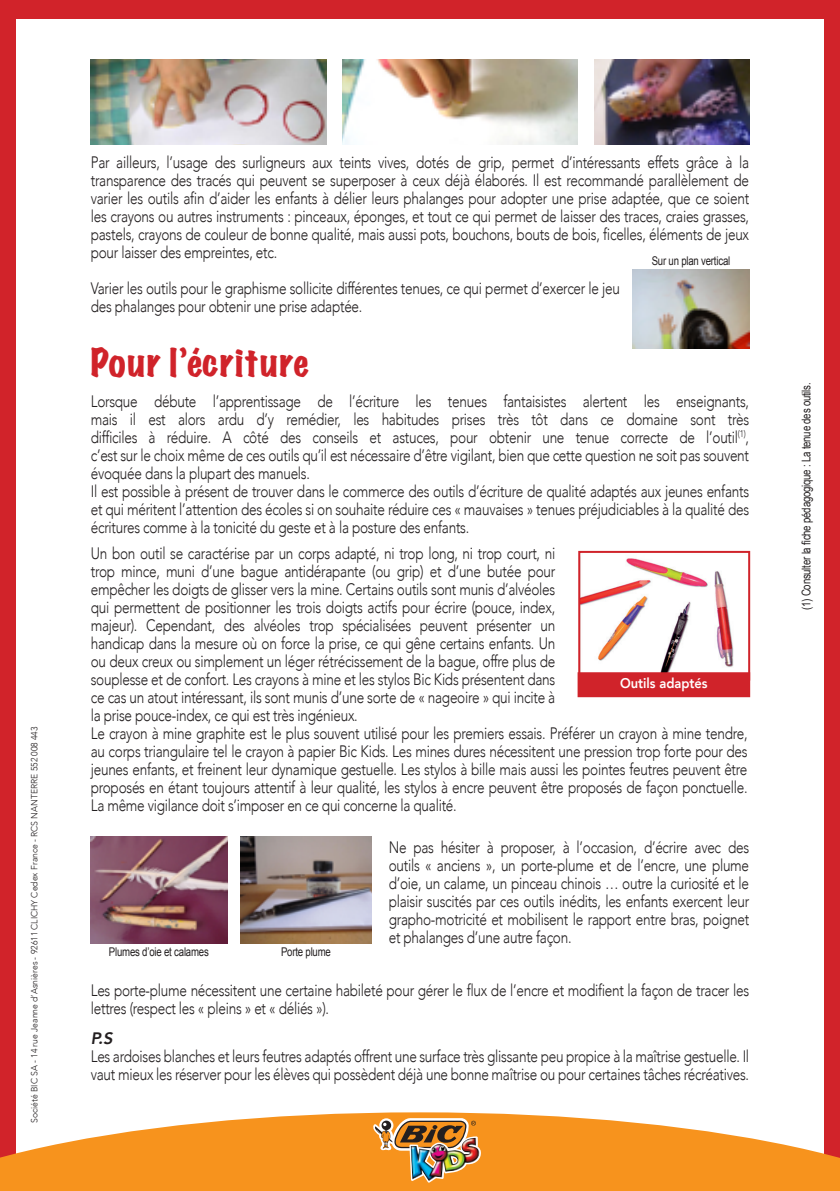
<style>
.page{position:relative;width:840px;height:1191px;background:#fff}
.page>*{position:absolute;margin:0;border:0;box-sizing:border-box;transform-origin:0 0}
.t1{font:expanded 34.8px "Marker Felt";letter-spacing:.04em;color:#d0232a}
.t2{font:300 16.6px/18px "Avenir";letter-spacing:-.02em;color:#231f20;scale:.82 1}
.t3{font:italic 800 16.6px "Avenir";color:#231f20}
.t4{font:800 14px "Avenir";color:#fff;scale:.92 1}
.t5{font:12px "Arial";letter-spacing:-.02em;color:#231f20;scale:.8 1}
.t6{font:300 9px "Avenir";color:#231f20;scale:.96 1}
</style>
<div class="page">
<div style="left:0;top:0;width:839px;height:1180px;background:linear-gradient(to right,#d1232a,#d1232a)"></div>
<div style="left:16px;top:20px;width:807px;height:1171px;background:#fff"></div>
<svg style="left:0;top:1112px;width:839px;height:79px;fill:#f7931d"></svg>
<svg style="left:373px;top:1118px;width:107px;height:64px;background:#d08c3e"></svg>
<img style="left:410px;top:1137px;width:69px;height:44px">
<img style="left:581px;top:558px;width:153px;height:114px">
<div style="left:578px;top:551px;width:171px;height:129px;border:2px solid #d0232a"></div>
<img style="left:91px;top:836px;width:136px;height:107px">
<img style="left:240px;top:836px;width:131px;height:107px">
<div style="left:578px;top:673px;width:170px;height:23px;background:#d0232a"></div>
<div style="left:577px;top:672px;width:172px;height:25px;border:2px solid #d0232a"></div>
<img style="left:632px;top:269px;width:116px;height:79px">
<img style="left:91px;top:60px;width:235px;height:85px">
<img style="left:342px;top:60px;width:235px;height:85px">
<img style="left:594px;top:60px;width:154px;height:85px">
<p class="t6" style="left:29px;top:1123px;width:414px;rotate:-90deg">Société BIC SA - 14 rue Jeanne d’Asnières - 92611 CLICHY Cedex France - RCS NANTERRE 552 008 443</p>
<p class="t2" style="left:91px;top:153px;width:804px;text-align:justify">Par ailleurs, l’usage des surligneurs aux teints vives, dotés de grip, permet d’intéressants effets grâce à la transparence des tracés qui peuvent se superposer à ceux déjà élaborés. Il est recommandé parallèlement de varier les outils afin d’aider les enfants à délier leurs phalanges pour adopter une prise adaptée, que ce soient les crayons ou autres instruments : pinceaux, éponges, et tout ce qui permet de laisser des traces, craies grasses, pastels, crayons de couleur de bonne qualité, mais aussi pots, bouchons, bouts de bois, ficelles, éléments de jeux pour laisser des empreintes, etc.</p>
<p class="t5" style="left:651px;top:252px;width:100px">Sur un plan vertical</p>
<p class="t2" style="left:91px;top:280px;width:646px">Varier les outils pour le graphisme sollicite différentes tenues, ce qui permet d’exercer le jeu des phalanges pour obtenir une prise adaptée.</p>
<h1 class="t1" style="left:91px;top:335px;width:220px">Pour l’écriture</h1>
<p class="t2" style="left:91px;top:392px;width:804px">Lorsque débute l’apprentissage de l’écriture les tenues fantaisistes alertent les enseignants, mais il est alors ardu d’y remédier, les habitudes prises très tôt dans ce domaine sont très difficiles à réduire. A côté des conseils et astuces, pour obtenir une tenue correcte de l’outil<sup>(1)</sup>, c’est sur le choix même de ces outils qu’il est nécessaire d’être vigilant, bien que cette question ne soit pas souvent évoquée dans la plupart des manuels.<br>Il est possible à présent de trouver dans le commerce des outils d’écriture de qualité adaptés aux jeunes enfants et qui méritent l’attention des écoles si on souhaite réduire ces « mauvaises » tenues préjudiciables à la qualité des écritures comme à la tonicité du geste et à la posture des enfants.</p>
<p class="t2" style="left:91px;top:544px;width:802px">Un bon outil se caractérise par un corps adapté, ni trop long, ni trop court, ni<br>trop mince, muni d’une bague antidérapante (ou grip) et d’une butée pour<br>empêcher les doigts de glisser vers la mine. Certains outils sont munis d’alvéoles<br>qui permettent de positionner les trois doigts actifs pour écrire (pouce, index,<br>majeur). Cependant, des alvéoles trop spécialisées peuvent présenter un<br>handicap dans la mesure où on force la prise, ce qui gêne certains enfants. Un<br>ou deux creux ou simplement un léger rétrécissement de la bague, offre plus de<br>souplesse et de confort. Les crayons à mine et les stylos Bic Kids présentent dans<br>ce cas un atout intéressant, ils sont munis d’une sorte de « nageoire » qui incite à<br>la prise pouce-index, ce qui est très ingénieux.<br>Le crayon à mine graphite est le plus souvent utilisé pour les premiers essais. Préférer un crayon à mine tendre, au corps triangulaire tel le crayon à papier Bic Kids. Les mines dures nécessitent une pression trop forte pour des jeunes enfants, et freinent leur dynamique gestuelle. Les stylos à bille mais aussi les pointes feutres peuvent être proposés en étant toujours attentif à leur qualité, les stylos à encre peuvent être proposés de façon ponctuelle.<br>La même vigilance doit s’imposer en ce qui concerne la qualité.</p>
<p class="t2" style="left:388px;top:838px;width:441px;text-align:justify">Ne pas hésiter à proposer, à l’occasion, d’écrire avec des outils « anciens », un porte-plume et de l’encre, une plume d’oie, un calame, un pinceau chinois … outre la curiosité et le plaisir suscités par ces outils inédits, les enfants exercent leur grapho-motricité et mobilisent le rapport entre bras, poignet et phalanges d’une autre façon.</p>
<p class="t2" style="left:91px;top:981px;width:804px">Les porte-plume nécessitent une certaine habileté pour gérer le flux de l’encre et modifient la façon de tracer les lettres (respect les « pleins » et « déliés »).</p>
<p class="t3" style="left:91px;top:1028px;width:23px">P.S</p>
<p class="t2" style="left:91px;top:1047px;width:804px">Les ardoises blanches et leurs feutres adaptés offrent une surface très glissante peu propice à la maîtrise gestuelle. Il vaut mieux les réserver pour les élèves qui possèdent déjà une bonne maîtrise ou pour certaines tâches récréatives.</p>
<p class="t4" style="left:619px;top:672px;width:97px">Outils adaptés</p>
<p class="t5" style="left:109px;top:943px;width:126px">Plumes d’oie et calames</p>
<p class="t5" style="left:281px;top:943px;width:64px">Porte plume</p>
<p class="t5" style="left:797px;top:610px;width:286px;rotate:-90deg">(1) Consulter la fiche pédagogique : La tenue des outils.</p>
</div>
